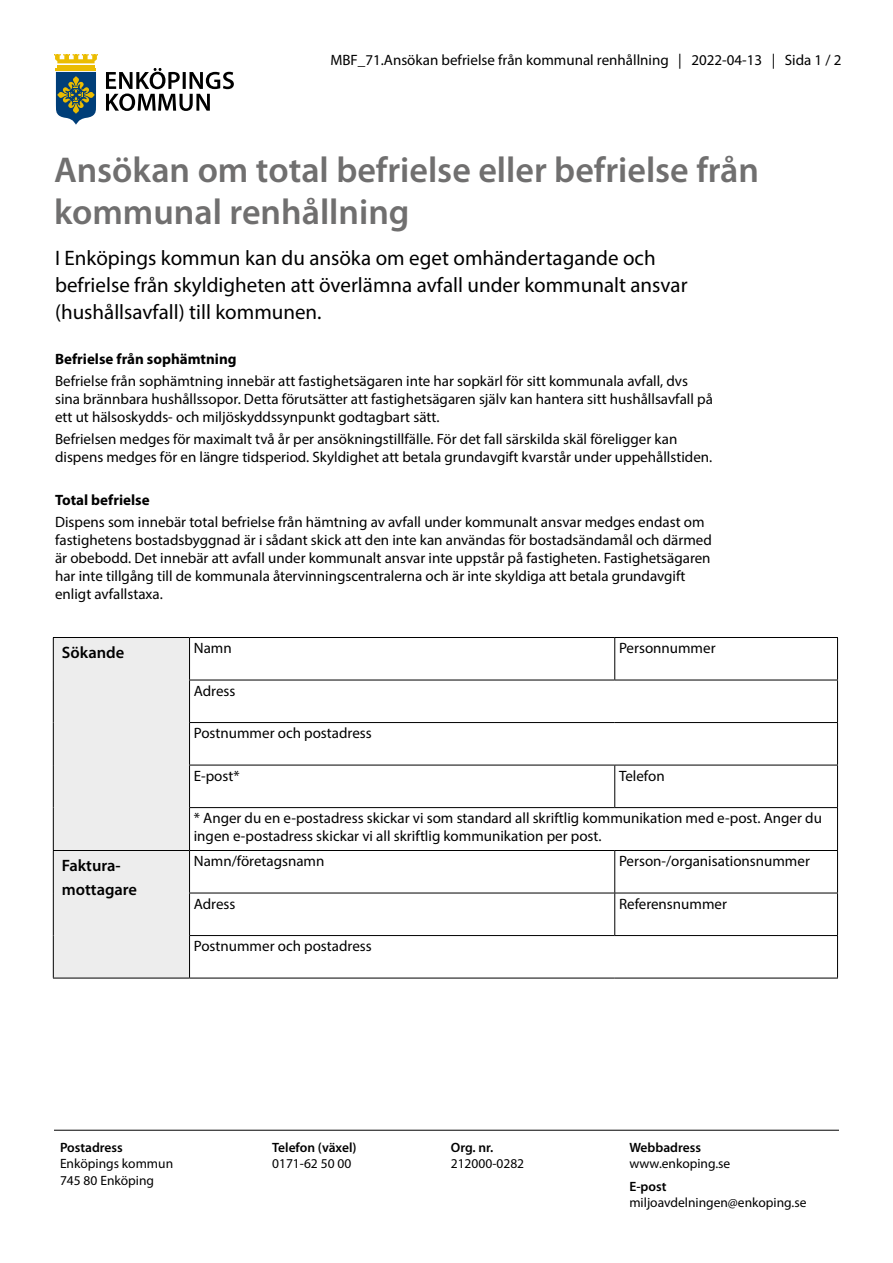
<style>
.page{position:relative;width:893px;height:1263px;background:#fff}
.page>*{position:absolute;margin:0;border:0;box-sizing:border-box;transform-origin:0 0}
.t1{font:600 36px/42px "Myriad Pro";color:#706f6f}
.t2{font:21px/27px "Myriad Pro";color:#000}
.t3{font:600 16.5px/24px "Myriad Pro";color:#000}
.t4{font:15px/18px "Myriad Pro";color:#000}
.t5{font:700 15px "Myriad Pro";color:#000}
.t6{font:13.5px/16.5px "Myriad Pro";color:#000}
.t7{font:600 13.5px "Myriad Pro";color:#000}
</style>
<div class="page">
<hr style="left:54px;top:1130px;width:785px;height:1px;background:#000">
<svg style="left:56px;top:72px;width:40px;height:52px;background:#496b70"></svg>
<hr style="left:57px;top:65px;width:38px;height:2px;background:#ebbc00">
<svg style="left:54px;top:54px;width:44px;height:9px"></svg>
<hr style="left:56px;top:69px;width:40px;height:2px;background:#ebbc00">
<svg style="left:106px;top:68px;width:128px;height:43px"></svg>
<div style="left:53px;top:638px;width:136px;height:340px;background:#ededed"></div>
<svg style="left:190px;top:723px;width:647px;height:255px"></svg>
<hr style="left:190px;top:637px;width:425px;height:1px;background:#000">
<hr style="left:615px;top:637px;width:223px;height:1px;background:#000">
<hr style="left:614px;top:638px;width:1px;height:42px;background:#000">
<hr style="left:837px;top:638px;width:1px;height:42px;background:#000">
<hr style="left:189px;top:680px;width:426px;height:1px;background:#000">
<hr style="left:615px;top:680px;width:223px;height:1px;background:#000">
<hr style="left:837px;top:680px;width:1px;height:42px;background:#000">
<hr style="left:615px;top:765px;width:223px;height:1px;background:#000">
<hr style="left:614px;top:765px;width:1px;height:42px;background:#000">
<hr style="left:837px;top:765px;width:1px;height:42px;background:#000">
<hr style="left:837px;top:808px;width:1px;height:42px;background:#000">
<hr style="left:615px;top:850px;width:223px;height:1px;background:#000">
<hr style="left:614px;top:851px;width:1px;height:42px;background:#000">
<hr style="left:837px;top:851px;width:1px;height:42px;background:#000">
<hr style="left:614px;top:893px;width:1px;height:42px;background:#000">
<hr style="left:837px;top:893px;width:1px;height:42px;background:#000">
<hr style="left:837px;top:936px;width:1px;height:42px;background:#000">
<hr style="left:189px;top:722px;width:426px;height:1px;background:#000">
<hr style="left:615px;top:722px;width:223px;height:1px;background:#000">
<hr style="left:837px;top:723px;width:1px;height:42px;background:#000">
<hr style="left:189px;top:765px;width:426px;height:1px;background:#000">
<hr style="left:189px;top:807px;width:426px;height:1px;background:#000">
<hr style="left:615px;top:807px;width:223px;height:1px;background:#000">
<hr style="left:190px;top:850px;width:425px;height:1px;background:#000">
<hr style="left:189px;top:893px;width:426px;height:1px;background:#000">
<hr style="left:615px;top:893px;width:223px;height:1px;background:#000">
<hr style="left:189px;top:935px;width:426px;height:1px;background:#000">
<hr style="left:615px;top:935px;width:223px;height:1px;background:#000">
<hr style="left:190px;top:978px;width:425px;height:1px;background:#000">
<hr style="left:615px;top:978px;width:223px;height:1px;background:#000">
<hr style="left:53px;top:637px;width:137px;height:1px;background:#000">
<hr style="left:53px;top:638px;width:1px;height:42px;background:#000">
<hr style="left:189px;top:638px;width:1px;height:42px;background:#000">
<hr style="left:53px;top:680px;width:1px;height:42px;background:#000">
<hr style="left:189px;top:680px;width:1px;height:42px;background:#000">
<hr style="left:53px;top:722px;width:1px;height:43px;background:#000">
<hr style="left:189px;top:723px;width:1px;height:42px;background:#000">
<hr style="left:53px;top:765px;width:1px;height:42px;background:#000">
<hr style="left:189px;top:765px;width:1px;height:42px;background:#000">
<hr style="left:53px;top:808px;width:1px;height:42px;background:#000">
<hr style="left:189px;top:808px;width:1px;height:42px;background:#000">
<hr style="left:53px;top:850px;width:137px;height:1px;background:#000">
<hr style="left:53px;top:851px;width:1px;height:42px;background:#000">
<hr style="left:189px;top:851px;width:1px;height:42px;background:#000">
<hr style="left:53px;top:893px;width:1px;height:42px;background:#000">
<hr style="left:189px;top:893px;width:1px;height:42px;background:#000">
<hr style="left:53px;top:935px;width:1px;height:43px;background:#000">
<hr style="left:189px;top:936px;width:1px;height:42px;background:#000">
<hr style="left:53px;top:978px;width:137px;height:1px;background:#000">
<p class="t4" style="left:330px;top:51px;width:513px">MBF_71.Ansökan befrielse från kommunal renhållning | 2022-04-13 | Sida 1 / 2</p>
<h1 class="t1" style="left:54px;top:148px;width:707px">Ansökan om total befrielse eller befrielse från kommunal renhållning</h1>
<h2 class="t2" style="left:55px;top:244px;width:634px">I Enköpings kommun kan du ansöka om eget omhändertagande och befrielse från skyldigheten att överlämna avfall under kommunalt ansvar (hushållsavfall) till kommunen.</h2>
<p class="t5" style="left:55px;top:349px;width:183px">Befrielse från sophämtning</p>
<p class="t4" style="left:55px;top:372px;width:659px">Befrielse från sophämtning innebär att fastighetsägaren inte har sopkärl för sitt kommunala avfall, dvs sina brännbara hushållssopor. Detta förutsätter att fastighetsägaren själv kan hantera sitt hushållsavfall på ett ut hälsoskydds- och miljöskyddssynpunkt godtagbart sätt.</p>
<p class="t4" style="left:55px;top:430px;width:659px">Befrielsen medges för maximalt två år per ansökningstillfälle. För det fall särskilda skäl föreligger kan dispens medges för en längre tidsperiod. Skyldighet att betala grundavgift kvarstår under uppehållstiden.</p>
<p class="t5" style="left:55px;top:490px;width:96px">Total befrielse</p>
<p class="t4" style="left:55px;top:512px;width:658px">Dispens som innebär total befrielse från hämtning av avfall under kommunalt ansvar medges endast om fastighetens bostadsbyggnad är i sådant skick att den inte kan användas för bostadsändamål och därmed är obebodd. Det innebär att avfall under kommunalt ansvar inte uppstår på fastigheten. Fastighetsägaren har inte tillgång till de kommunala återvinningscentralerna och är inte skyldiga att betala grundavgift enligt avfallstaxa.</p>
<p class="t3" style="left:62px;top:640px;width:64px">Sökande</p>
<p class="t4" style="left:194px;top:639px;width:39px">Namn</p>
<p class="t4" style="left:619px;top:639px;width:98px">Personnummer</p>
<p class="t4" style="left:194px;top:681px;width:43px">Adress</p>
<p class="t4" style="left:194px;top:724px;width:179px">Postnummer och postadress</p>
<p class="t4" style="left:194px;top:766px;width:47px">E-post*</p>
<p class="t4" style="left:619px;top:766px;width:47px">Telefon</p>
<p class="t4" style="left:194px;top:809px;width:630px">* Anger du en e-postadress skickar vi som standard all skriftlig kommunikation med e-post. Anger du ingen e-postadress skickar vi all skriftlig kommunikation per post.</p>
<p class="t3" style="left:62px;top:853px;width:77px">Faktura&shy;mottagare</p>
<p class="t4" style="left:194px;top:852px;width:132px">Namn/företagsnamn</p>
<p class="t4" style="left:619px;top:852px;width:192px">Person-/organisationsnummer</p>
<p class="t4" style="left:194px;top:894px;width:43px">Adress</p>
<p class="t4" style="left:619px;top:894px;width:109px">Referensnummer</p>
<p class="t4" style="left:194px;top:937px;width:179px">Postnummer och postadress</p>
<p class="t7" style="left:60px;top:1138px;width:64px">Postadress</p>
<p class="t6" style="left:60px;top:1155px;width:115px">Enköpings kommun<br>745 80 Enköping</p>
<p class="t7" style="left:272px;top:1138px;width:86px">Telefon (växel)</p>
<p class="t6" style="left:272px;top:1155px;width:81px">0171-62 50 00</p>
<p class="t7" style="left:451px;top:1138px;width:44px">Org. nr.</p>
<p class="t6" style="left:451px;top:1155px;width:75px">212000-0282</p>
<p class="t7" style="left:629px;top:1138px;width:73px">Webbadress</p>
<p class="t6" style="left:629px;top:1155px;width:102px">www.enkoping.se</p>
<p class="t7" style="left:629px;top:1177px;width:39px">E-post</p>
<p class="t6" style="left:629px;top:1194px;width:179px">miljoavdelningen@enkoping.se</p>
</div>
